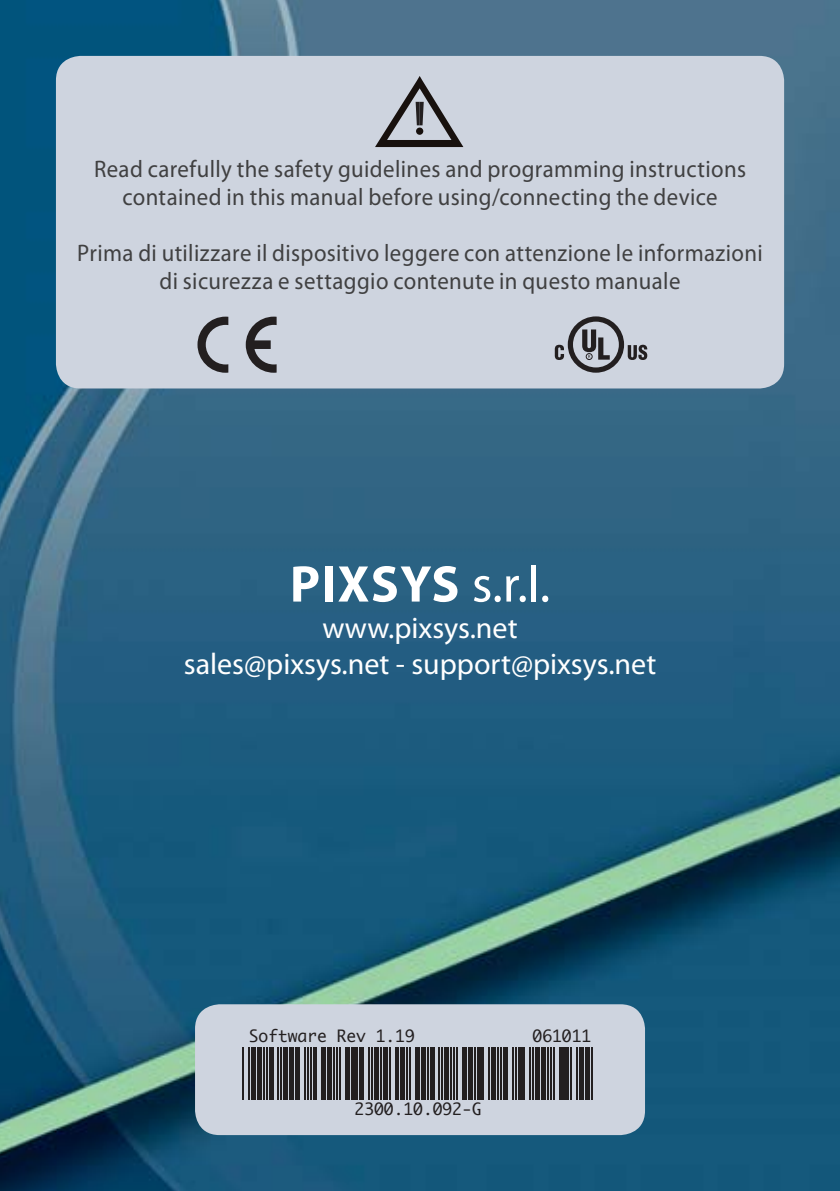
<style>
.page{position:relative;width:840px;height:1191px;background:#fff}
.page>*{position:absolute;margin:0;border:0;box-sizing:border-box;transform-origin:0 0}
.t1{font:700 52px "Myriad Pro";letter-spacing:.025em;color:#fff}
.t2{font:30px/36px "Myriad Pro";color:#fff;text-align:center}
.t3{font:24px/28px "Myriad Pro";letter-spacing:.015em;color:#404041;text-align:center;scale:.95 1}
.t4{font:16.4px "Monaco";color:#231f20}
.s1{font-weight:400}
</style>
<div class="page">
<img style="left:0;top:0;width:839px;height:1190px">
<div style="left:56px;top:56px;width:727px;height:332px;background:#ced4df;border-radius:25px"></div>
<div style="left:195px;top:1004px;width:449px;height:131px;background:#ced4df;border-radius:25px"></div>
<svg style="left:375px;top:76px;width:88px;height:71px"></svg>
<hr style="left:242px;top:1047px;width:2px;height:52px;background:#231f20">
<hr style="left:248px;top:1047px;width:2px;height:52px;background:#231f20">
<hr style="left:251px;top:1047px;width:4px;height:52px;background:#231f20">
<hr style="left:257px;top:1047px;width:4px;height:52px;background:#231f20">
<hr style="left:263px;top:1047px;width:1px;height:52px;background:#231f20">
<hr style="left:266px;top:1047px;width:1px;height:52px;background:#231f20">
<hr style="left:269px;top:1047px;width:4px;height:52px;background:#231f20">
<hr style="left:277px;top:1047px;width:2px;height:52px;background:#231f20">
<hr style="left:280px;top:1047px;width:2px;height:52px;background:#231f20">
<div style="left:283px;top:1047px;width:5px;height:52px;background:#231f20"></div>
<hr style="left:289px;top:1047px;width:4px;height:52px;background:#231f20">
<hr style="left:295px;top:1047px;width:4px;height:52px;background:#231f20">
<hr style="left:304px;top:1047px;width:1px;height:52px;background:#231f20">
<hr style="left:307px;top:1047px;width:1px;height:52px;background:#231f20">
<hr style="left:309px;top:1047px;width:2px;height:52px;background:#231f20">
<hr style="left:312px;top:1047px;width:2px;height:52px;background:#231f20">
<hr style="left:315px;top:1047px;width:2px;height:52px;background:#231f20">
<div style="left:321px;top:1047px;width:5px;height:52px;background:#231f20"></div>
<hr style="left:327px;top:1047px;width:4px;height:52px;background:#231f20">
<hr style="left:333px;top:1047px;width:1px;height:52px;background:#231f20">
<hr style="left:336px;top:1047px;width:1px;height:52px;background:#231f20">
<hr style="left:339px;top:1047px;width:1px;height:52px;background:#231f20">
<hr style="left:345px;top:1047px;width:4px;height:52px;background:#231f20">
<div style="left:350px;top:1047px;width:5px;height:52px;background:#231f20"></div>
<hr style="left:356px;top:1047px;width:2px;height:52px;background:#231f20">
<div style="left:359px;top:1047px;width:5px;height:52px;background:#231f20"></div>
<hr style="left:368px;top:1047px;width:1px;height:52px;background:#231f20">
<hr style="left:371px;top:1047px;width:1px;height:52px;background:#231f20">
<hr style="left:374px;top:1047px;width:4px;height:52px;background:#231f20">
<hr style="left:380px;top:1047px;width:1px;height:52px;background:#231f20">
<hr style="left:383px;top:1047px;width:4px;height:52px;background:#231f20">
<hr style="left:389px;top:1047px;width:1px;height:52px;background:#231f20">
<hr style="left:394px;top:1047px;width:2px;height:52px;background:#231f20">
<hr style="left:397px;top:1047px;width:2px;height:52px;background:#231f20">
<div style="left:400px;top:1047px;width:5px;height:52px;background:#231f20"></div>
<hr style="left:406px;top:1047px;width:2px;height:52px;background:#231f20">
<hr style="left:409px;top:1047px;width:1px;height:52px;background:#231f20">
<hr style="left:415px;top:1047px;width:4px;height:52px;background:#231f20">
<hr style="left:421px;top:1047px;width:4px;height:52px;background:#231f20">
<hr style="left:427px;top:1047px;width:1px;height:52px;background:#231f20">
<div style="left:429px;top:1047px;width:5px;height:52px;background:#231f20"></div>
<hr style="left:438px;top:1047px;width:2px;height:52px;background:#231f20">
<hr style="left:441px;top:1047px;width:2px;height:52px;background:#231f20">
<hr style="left:444px;top:1047px;width:4px;height:52px;background:#231f20">
<hr style="left:450px;top:1047px;width:1px;height:52px;background:#231f20">
<hr style="left:453px;top:1047px;width:1px;height:52px;background:#231f20">
<hr style="left:456px;top:1047px;width:1px;height:52px;background:#231f20">
<hr style="left:462px;top:1047px;width:4px;height:52px;background:#231f20">
<hr style="left:468px;top:1047px;width:4px;height:52px;background:#231f20">
<hr style="left:473px;top:1047px;width:2px;height:52px;background:#231f20">
<hr style="left:476px;top:1047px;width:2px;height:52px;background:#231f20">
<div style="left:479px;top:1047px;width:5px;height:52px;background:#231f20"></div>
<hr style="left:488px;top:1047px;width:1px;height:52px;background:#231f20">
<hr style="left:491px;top:1047px;width:4px;height:52px;background:#231f20">
<hr style="left:497px;top:1047px;width:1px;height:52px;background:#231f20">
<hr style="left:500px;top:1047px;width:1px;height:52px;background:#231f20">
<hr style="left:503px;top:1047px;width:4px;height:52px;background:#231f20">
<hr style="left:511px;top:1047px;width:2px;height:52px;background:#231f20">
<hr style="left:514px;top:1047px;width:2px;height:52px;background:#231f20">
<div style="left:517px;top:1047px;width:5px;height:52px;background:#231f20"></div>
<hr style="left:523px;top:1047px;width:2px;height:52px;background:#231f20">
<hr style="left:529px;top:1047px;width:1px;height:52px;background:#231f20">
<hr style="left:532px;top:1047px;width:1px;height:52px;background:#231f20">
<hr style="left:535px;top:1047px;width:4px;height:52px;background:#231f20">
<hr style="left:541px;top:1047px;width:4px;height:52px;background:#231f20">
<hr style="left:547px;top:1047px;width:1px;height:52px;background:#231f20">
<hr style="left:549px;top:1047px;width:2px;height:52px;background:#231f20">
<hr style="left:552px;top:1047px;width:2px;height:52px;background:#231f20">
<div style="left:558px;top:1047px;width:5px;height:52px;background:#231f20"></div>
<hr style="left:564px;top:1047px;width:4px;height:52px;background:#231f20">
<hr style="left:570px;top:1047px;width:1px;height:52px;background:#231f20">
<hr style="left:576px;top:1047px;width:1px;height:52px;background:#231f20">
<hr style="left:579px;top:1047px;width:4px;height:52px;background:#231f20">
<hr style="left:585px;top:1047px;width:4px;height:52px;background:#231f20">
<hr style="left:590px;top:1047px;width:2px;height:52px;background:#231f20">
<svg style="left:197px;top:317px;width:31px;height:56px"></svg>
<svg style="left:245px;top:317px;width:31px;height:56px"></svg>
<svg style="left:554px;top:316px;width:93px;height:57px"></svg>
<p class="t3" style="left:94px;top:158px;width:687px">Read carefully the safety guidelines and programming instructions contained in this manual before using/connecting the device</p>
<p class="t3" style="left:77px;top:242px;width:722px">Prima di utilizzare il dispositivo leggere con attenzione le informazioni di sicurezza e settaggio contenute in questo manuale</p>
<h1 class="t1" style="left:290px;top:564px;width:262px">PIXSYS <span class="s1">s.r.l.</span></h1>
<p class="t2" style="left:184px;top:612px;width:473px">www.pixsys.net<br>sales@pixsys.net - support@pixsys.net</p>
<p class="t4" style="left:249px;top:1025px;width:167px">Software Rev 1.19</p>
<p class="t4" style="left:532px;top:1025px;width:60px">061011</p>
<p class="t4" style="left:354px;top:1098px;width:128px">2300.10.092-G</p>
</div>
